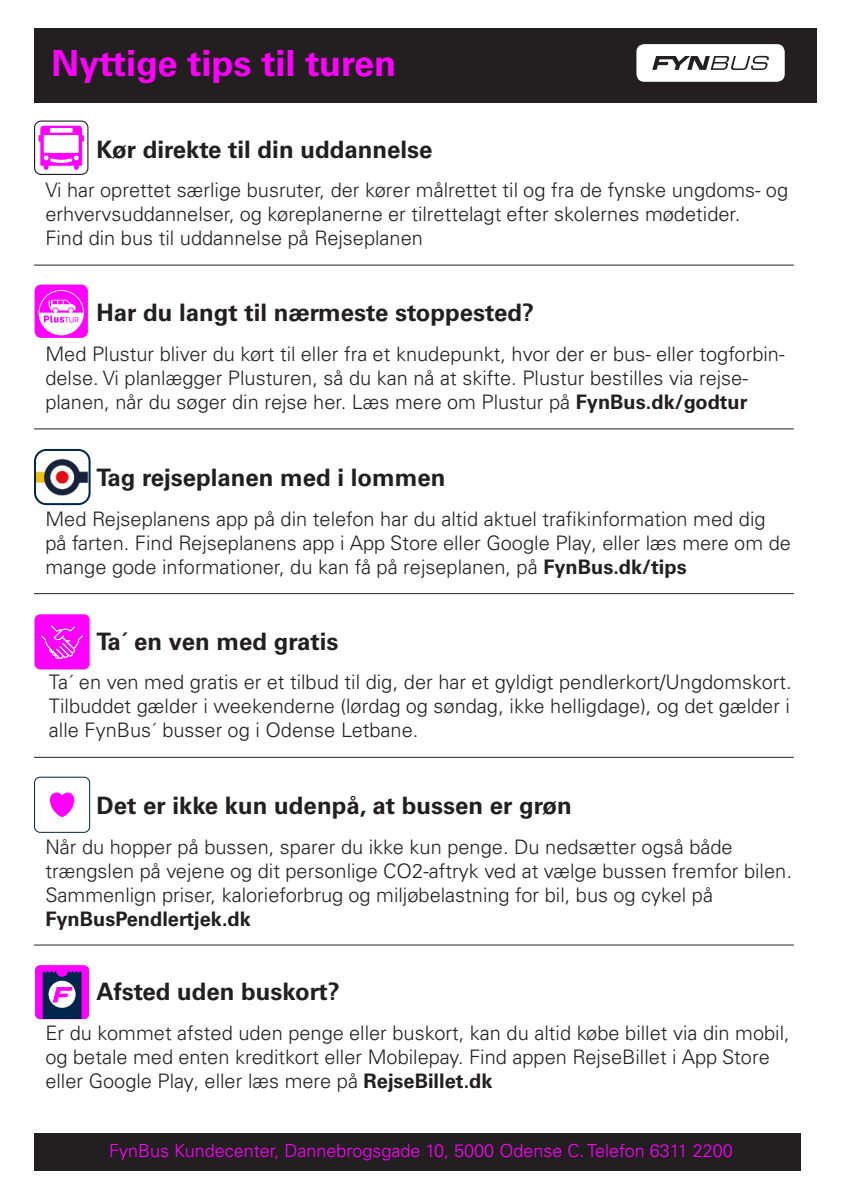
<style>
.page{position:relative;width:842px;height:1191px;background:#fff}
.page>*{position:absolute;margin:0;border:0;box-sizing:border-box;transform-origin:0 0}
.t1{font:700 36px "Univers LT Pro 65";color:#f0f}
.t2{font:700 24px "Univers LT Pro 65";color:#231f20}
.t3{font:300 20px/24px "Univers LT Pro 45";color:#231f20}
.t4{font:700 20px "Univers LT Pro 65";color:#231f20}
.t5{font:300 18px "Univers LT Pro 45";color:#f0f}
.s1{font-family:"Univers LT Pro 65";font-weight:700}
</style>
<div class="page">
<div style="left:34px;top:28px;width:782px;height:75px;background:#231f20"></div>
<hr style="left:34px;top:757px;width:760px;height:1px;background:#231f20">
<hr style="left:34px;top:944px;width:760px;height:1px;background:#231f20">
<hr style="left:34px;top:593px;width:760px;height:1px;background:#231f20">
<img style="left:35px;top:450px;width:53px;height:54px">
<div style="left:34px;top:449px;width:57px;height:56px;border:2px solid #00244b;border-radius:11px"></div>
<hr style="left:34px;top:428px;width:760px;height:1px;background:#231f20">
<div style="left:34px;top:776px;width:56px;height:57px;border:1px solid #00253d;border-radius:6px"></div>
<svg style="left:50px;top:792px;width:24px;height:25px"></svg>
<div style="left:35px;top:964px;width:55px;height:55px;background:#f0f;border-radius:6px"></div>
<div style="left:34px;top:964px;width:56px;height:56px;border:1px solid #fff;border-radius:6px"></div>
<svg style="left:43px;top:971px;width:38px;height:48px;background:#5a538b"></svg>
<div style="left:34px;top:120px;width:54px;height:55px;border:1px solid #231f20;border-radius:7px"></div>
<svg style="left:39px;top:126px;width:45px;height:44px"></svg>
<div style="left:636px;top:44px;width:149px;height:38px;background:#fff;border-radius:8px"></div>
<svg style="left:652px;top:56px;width:117px;height:14px"></svg>
<div style="left:35px;top:284px;width:53px;height:54px;background:#f0f;border-radius:7px"></div>
<hr style="left:34px;top:265px;width:760px;height:1px;background:#231f20">
<svg style="left:39px;top:290px;width:45px;height:45px"></svg>
<div style="left:34px;top:1133px;width:767px;height:37px;background:#231f20"></div>
<div style="left:35px;top:614px;width:55px;height:55px;background:#f0f;border-radius:6px"></div>
<img style="left:41px;top:625px;width:42px;height:35px">
<h1 class="t1" style="left:51px;top:49px;width:346px">Nyttige tips til turen</h1>
<p class="t2" style="left:96px;top:139px;width:337px">Kør direkte til din uddannelse</p>
<p class="t3" style="left:45px;top:180px;width:744px">Vi har oprettet særlige busruter, der kører målrettet til og fra de fynske ungdoms- og erhvervsuddannelser, og køreplanerne er tilrettelagt efter skolernes mødetider.<br>Find din bus til uddannelse på Rejseplanen</p>
<p class="t2" style="left:96px;top:303px;width:439px">Har du langt til nærmeste stoppested?</p>
<p class="t3" style="left:45px;top:343px;width:741px">Med Plustur bliver du kørt til eller fra et knudepunkt, hvor der er bus- eller togforbin&shy;delse. Vi planlægger Plusturen, så du kan nå at skifte. Plustur bestilles via rejse&shy;planen, når du søger din rejse her. Læs mere om Plustur på <span class="s1">FynBus.dk/godtur</span></p>
<p class="t2" style="left:96px;top:468px;width:351px">Tag rejseplanen med i lommen</p>
<p class="t3" style="left:45px;top:508px;width:747px">Med Rejseplanens app på din telefon har du altid aktuel trafikinformation med dig på farten. Find Rejseplanens app i App Store eller Google Play, eller læs mere om de mange gode informationer, du kan få på rejseplanen, på <span class="s1">FynBus.dk/tips</span></p>
<p class="t2" style="left:96px;top:631px;width:244px">Ta´ en ven med gratis</p>
<p class="t3" style="left:49px;top:672px;width:744px;text-align:justify">Ta´ en ven med gratis er et tilbud til dig, der har et gyldigt pendlerkort/Ungdomskort.<br>Tilbuddet gælder i weekenderne (lørdag og søndag, ikke helligdage), og det gælder i alle FynBus´ busser og i Odense Letbane.</p>
<p class="t2" style="left:96px;top:795px;width:477px">Det er ikke kun udenpå, at bussen er grøn</p>
<p class="t3" style="left:45px;top:836px;width:748px">Når du hopper på bussen, sparer du ikke kun penge. Du nedsætter også både trængslen på vejene og dit personlige CO2-aftryk ved at vælge bussen fremfor bilen.<br>Sammenlign priser, kalorieforbrug og miljøbelastning for bil, bus og cykel på</p>
<p class="t4" style="left:45px;top:910px;width:207px">FynBusPendlertjek.dk</p>
<p class="t2" style="left:96px;top:982px;width:245px">Afsted uden buskort?</p>
<p class="t3" style="left:45px;top:1022px;width:746px">Er du kommet afsted uden penge eller buskort, kan du altid købe billet via din mobil, og betale med enten kreditkort eller Mobilepay. Find appen RejseBillet i App Store eller Google Play, eller læs mere på <span class="s1">RejseBillet.dk</span></p>
<p class="t5" style="left:109px;top:1143px;width:625px">FynBus Kundecenter, Dannebrogsgade 10, 5000 Odense C. Telefon 6311 2200</p>
</div>
